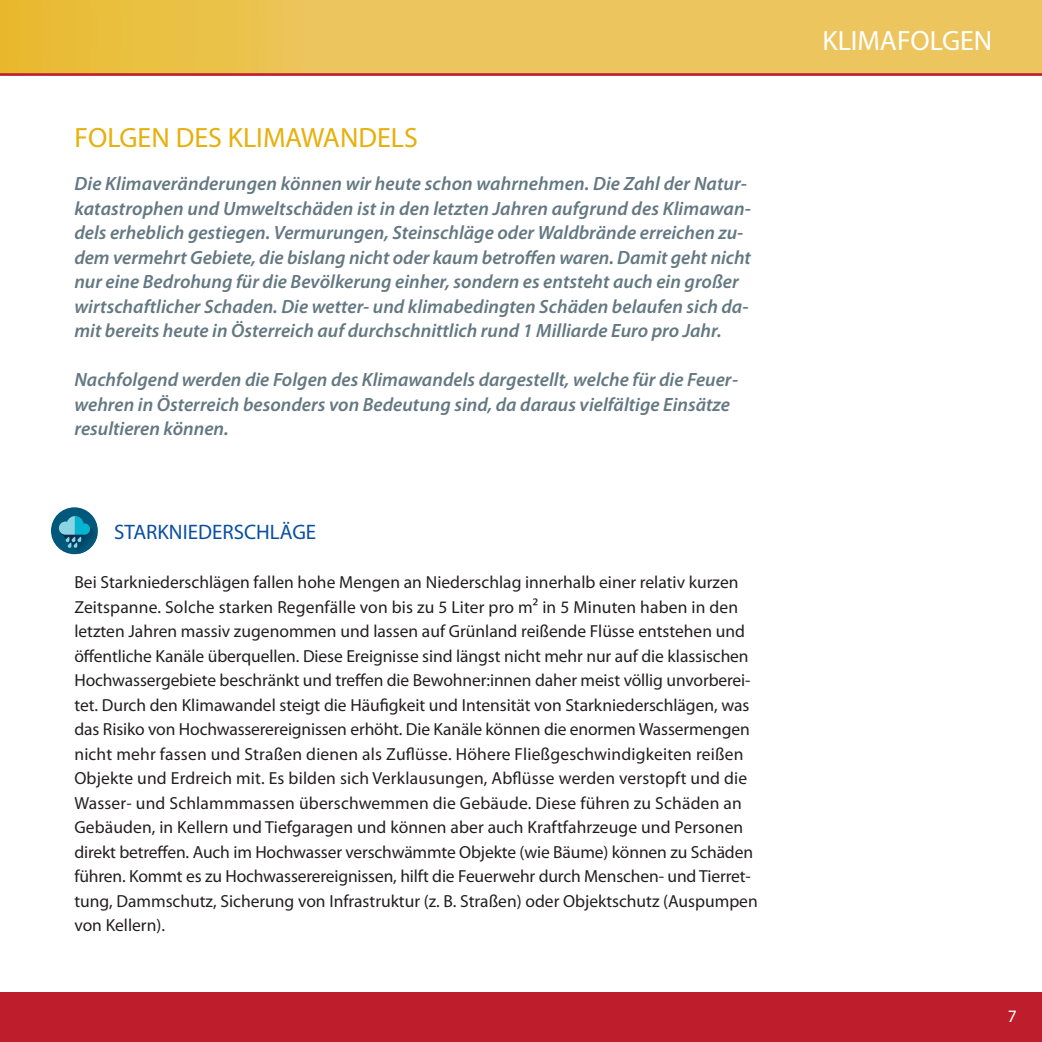
<style>
.page{position:relative;width:1042px;height:1042px;background:#fff}
.page>*{position:absolute;margin:0;border:0;box-sizing:border-box;transform-origin:0 0}
.t1{font:28px "Myriad Pro";color:#e6b00d}
.t2{font:28px "Myriad Pro";color:#fff}
.t3{font:21px "Myriad Pro";color:#0a4fa2}
.t4{font:italic 600 19.25px/24.5px "Myriad Pro";color:#647882}
.t5{font:17.5px/24.5px "Myriad Pro";color:#231f20}
.t6{font:17.5px "Myriad Pro";color:#fff}
</style>
<div class="page">
<svg style="left:0;top:0;width:1042px;height:73px;background:#ecc355"></svg>
<div style="left:0;top:992px;width:1042px;height:50px;background:#be1d2c"></div>
<hr style="left:0;top:73px;width:1042px;height:3px;background:#be1d2c">
<div style="left:51px;top:507px;width:47px;height:47px;background:#01587b;border-radius:50%"></div>
<svg style="left:59px;top:516px;width:38px;height:38px"></svg>
<h1 class="t1" style="left:74px;top:126px;width:345px">FOLGEN DES KLIMAWANDELS</h1>
<p class="t4" style="left:74px;top:173px;width:678px">Die Klimaveränderungen können wir heute schon wahrnehmen. Die Zahl der Natur&shy;katastrophen und Umweltschäden ist in den letzten Jahren aufgrund des Klimawan‐ dels erheblich gestiegen. Vermurungen, Steinschläge oder Waldbrände erreichen zu‐ dem vermehrt Gebiete, die bislang nicht oder kaum betroffen waren. Damit geht nicht nur eine Bedrohung für die Bevölkerung einher, sondern es entsteht auch ein großer wirtschaftlicher Schaden. Die wetter- und klimabedingten Schäden belaufen sich da‐ mit bereits heute in Österreich auf durchschnittlich rund 1 Milliarde Euro pro Jahr.</p>
<p class="t4" style="left:74px;top:369px;width:665px">Nachfolgend werden die Folgen des Klimawandels dargestellt, welche für die Feuer‐ wehren in Österreich besonders von Bedeutung sind, da daraus vielfältige Einsätze resultieren können.</p>
<p class="t3" style="left:114px;top:523px;width:204px">STARKNIEDERSCHLÄGE</p>
<p class="t5" style="left:74px;top:571px;width:685px">Bei Starkniederschlägen fallen hohe Mengen an Niederschlag innerhalb einer relativ kurzen Zeitspanne. Solche starken Regenfälle von bis zu 5 Liter pro m2 in 5 Minuten haben in den letzten Jahren massiv zugenommen und lassen auf Grünland reißende Flüsse entstehen und öffentliche Kanäle überquellen. Diese Ereignisse sind längst nicht mehr nur auf die klassischen Hochwassergebiete beschränkt und treffen die Bewohner:innen daher meist völlig unvorberei&shy;tet. Durch den Klimawandel steigt die Häufigkeit und Intensität von Starkniederschlägen, was das Risiko von Hochwasserereignissen erhöht. Die Kanäle können die enormen Wassermengen nicht mehr fassen und Straßen dienen als Zuflüsse. Höhere Fließgeschwindigkeiten reißen Objekte und Erdreich mit. Es bilden sich Verklausungen, Abflüsse werden verstopft und die Wasser- und Schlammmassen überschwemmen die Gebäude. Diese führen zu Schäden an Gebäuden, in Kellern und Tiefgaragen und können aber auch Kraftfahrzeuge und Personen direkt betreffen. Auch im Hochwasser verschwämmte Objekte (wie Bäume) können zu Schäden führen. Kommt es zu Hochwasserereignissen, hilft die Feuerwehr durch Menschen- und Tierret‐ tung, Dammschutz, Sicherung von Infrastruktur (z. B. Straßen) oder Objektschutz (Auspumpen von Kellern).</p>
<h1 class="t2" style="left:822px;top:29px;width:171px">KLIMAFOLGEN</h1>
<p class="t6" style="left:1008px;top:1008px;width:10px">7</p>
</div>
